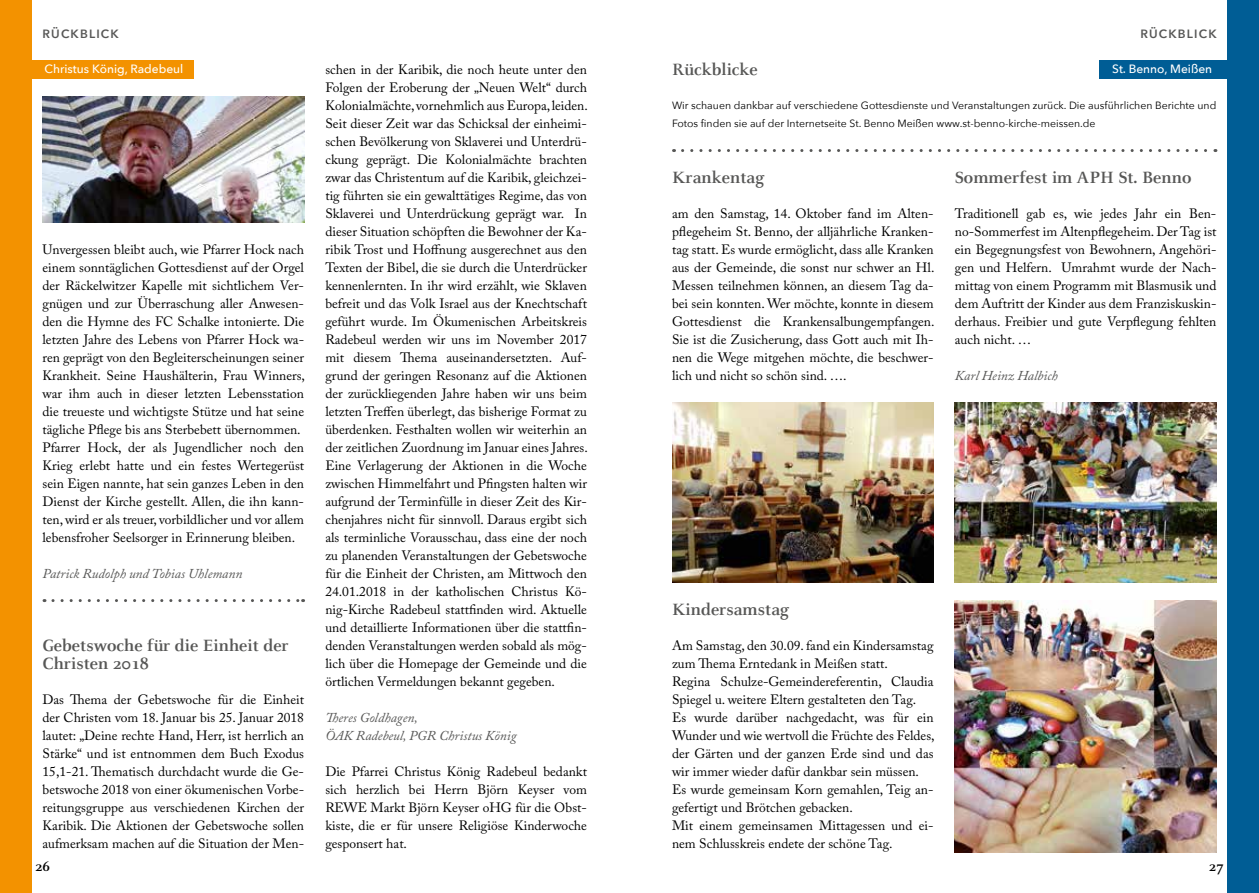
<style>
.page{position:relative;width:1259px;height:893px;background:#fff}
.page>*{position:absolute;margin:0;border:0;box-sizing:border-box;transform-origin:0 0}
.t1{font:700 18px/18px "Celeste";color:#575756}
.t2{font:700 15px "Celeste";color:#000}
.t3{font:13.5px/18px "Adobe Caslon Pro";color:#000;text-align:justify}
.t4{font:italic 13.5px/18px "Adobe Caslon Pro";color:#575756}
.t5{font:500 12px "Avenir Next";color:#fff}
.t6{font:600 12px "Avenir Next";letter-spacing:.1em;color:#575756}
.t7{font:10.5px/18px "Avenir Next";color:#000}
</style>
<div class="page">
<div style="left:0;top:0;width:32px;height:893px;background:#f39200"></div>
<div style="left:32px;top:61px;width:162px;height:18px;background:#f39200"></div>
<img style="left:43px;top:97px;width:261px;height:126px">
<svg style="left:53px;top:599px;width:251px;height:3px"></svg>
<svg style="left:682px;top:149px;width:534px;height:3px"></svg>
<div style="left:1227px;top:0;width:32px;height:893px;background:#005d95"></div>
<div style="left:1099px;top:61px;width:128px;height:18px;background:#005d95"></div>
<img style="left:672px;top:403px;width:261px;height:180px">
<img style="left:955px;top:403px;width:261px;height:180px">
<img style="left:955px;top:601px;width:261px;height:252px">
<p class="t6" style="left:43px;top:24px;width:78px">RÜCKBLICK</p>
<p class="t5" style="left:45px;top:59px;width:140px">Christus König, Radebeul</p>
<p class="t3" style="left:43px;top:240px;width:264px;text-align:left">Unvergessen bleibt auch, wie Pfarrer Hock nach einem sonntäglichen Gottesdienst auf der Orgel der Räckelwitzer Kapelle mit sichtlichem Ver&shy;gnügen und zur Überraschung aller Anwesen&shy;den die Hymne des FC Schalke intonierte. Die letzten Jahre des Lebens von Pfarrer Hock wa&shy;ren geprägt von den Begleiterscheinungen seiner Krankheit. Seine Haushälterin, Frau Winners, war ihm auch in dieser letzten Lebensstation die treueste und wichtigste Stütze und hat seine tägliche Pflege bis ans Sterbebett übernommen.<br>Pfarrer Hock, der als Jugendlicher noch den Krieg erlebt hatte und ein festes Wertegerüst sein Eigen nannte, hat sein ganzes Leben in den Dienst der Kirche gestellt. Allen, die ihn kann&shy;ten, wird er als treuer, vorbildlicher und vor allem lebensfroher Seelsorger in Erinnerung bleiben.</p>
<p class="t4" style="left:43px;top:564px;width:201px">Patrick Rudolph und Tobias Uhlemann</p>
<h1 class="t1" style="left:43px;top:637px;width:248px">Gebetswoche für die Einheit der<br>Christen 2018</h1>
<p class="t3" style="left:43px;top:690px;width:263px">Das Thema der Gebetswoche für die Einheit der Christen vom 18. Januar bis 25. Januar 2018 lautet: „Deine rechte Hand, Herr, ist herrlich an Stärke“ und ist entnommen dem Buch Exodus 15,1-21. Thematisch durchdacht wurde die Ge&shy;betswoche 2018 von einer ökumenischen Vorbe&shy;reitungsgruppe aus verschiedenen Kirchen der Karibik. Die Aktionen der Gebetswoche sollen aufmerksam machen auf die Situation der Men-</p>
<p class="t3" style="left:325px;top:60px;width:264px">schen in der Karibik, die noch heute unter den Folgen der Eroberung der „Neuen Welt“ durch Kolonialmächte, vornehmlich aus Europa, leiden.<br>Seit dieser Zeit war das Schicksal der einheimi&shy;schen Bevölkerung von Sklaverei und Unterdrü&shy;ckung geprägt. Die Kolonialmächte brachten zwar das Christentum auf die Karibik, gleichzei&shy;tig führten sie ein gewalttätiges Regime, das von Sklaverei und Unterdrückung geprägt war. In dieser Situation schöpften die Bewohner der Ka&shy;ribik Trost und Hoffnung ausgerechnet aus den Texten der Bibel, die sie durch die Unterdrücker kennenlernten. In ihr wird erzählt, wie Sklaven befreit und das Volk Israel aus der Knechtschaft geführt wurde. Im Ökumenischen Arbeitskreis Radebeul werden wir uns im November 2017 mit diesem Thema auseinandersetzten. Auf&shy;grund der geringen Resonanz auf die Aktionen der zurückliegenden Jahre haben wir uns beim letzten Treffen überlegt, das bisherige Format zu überdenken. Festhalten wollen wir weiterhin an der zeitlichen Zuordnung im Januar eines Jahres.<br>Eine Verlagerung der Aktionen in die Woche zwischen Himmelfahrt und Pfingsten halten wir aufgrund der Terminfülle in dieser Zeit des Kir&shy;chenjahres nicht für sinnvoll. Daraus ergibt sich als terminliche Vorausschau, dass eine der noch zu planenden Veranstaltungen der Gebetswoche für die Einheit der Christen, am Mittwoch den 24.01.2018 in der katholischen Christus Kö&shy;nig-Kirche Radebeul stattfinden wird. Aktuelle und detaillierte Informationen über die stattfin&shy;denden Veranstaltungen werden sobald als mög&shy;lich über die Homepage der Gemeinde und die örtlichen Vermeldungen bekannt gegeben.</p>
<p class="t4" style="left:325px;top:708px;width:193px">Theres Goldhagen,<br>ÖAK Radebeul, PGR Christus König</p>
<p class="t3" style="left:325px;top:762px;width:263px">Die Pfarrei Christus König Radebeul bedankt sich herzlich bei Herrn Björn Keyser vom REWE Markt Björn Keyser oHG für die Obst&shy;kiste, die er für unsere Religiöse Kinderwoche gesponsert hat.</p>
<p class="t6" style="left:1140px;top:24px;width:78px">RÜCKBLICK</p>
<h1 class="t1" style="left:672px;top:61px;width:87px">Rückblicke</h1>
<p class="t7" style="left:672px;top:96px;width:546px">Wir schauen dankbar auf verschiedene Gottesdienste und Veranstaltungen zurück. Die ausführlichen Berichte und<br>Fotos finden sie auf der Internetseite St. Benno Meißen www.st-benno-kirche-meissen.de</p>
<p class="t5" style="left:1112px;top:59px;width:101px">St. Benno, Meißen</p>
<h1 class="t1" style="left:672px;top:169px;width:94px">Krankentag</h1>
<p class="t3" style="left:672px;top:204px;width:264px">am den Samstag, 14. Oktober fand im Alten&shy;pflegeheim St. Benno, der alljährliche Kranken&shy;tag statt. Es wurde ermöglicht, dass alle Kranken aus der Gemeinde, die sonst nur schwer an Hl.<br>Messen teilnehmen können, an diesem Tag da&shy;bei sein konnten. Wer möchte, konnte in diesem Gottesdienst die Krankensalbungempfangen.<br>Sie ist die Zusicherung, dass Gott auch mit Ih&shy;nen die Wege mitgehen möchte, die beschwer&shy;lich und nicht so schön sind. ….</p>
<h1 class="t1" style="left:955px;top:169px;width:238px">Sommerfest im APH St. Benno</h1>
<p class="t3" style="left:955px;top:204px;width:263px">Traditionell gab es, wie jedes Jahr ein Ben&shy;no-Sommerfest im Altenpflegeheim. Der Tag ist ein Begegnungsfest von Bewohnern, Angehöri&shy;gen und Helfern. Umrahmt wurde der Nach&shy;mittag von einem Programm mit Blasmusik und dem Auftritt der Kinder aus dem Franziskuskin&shy;derhaus. Freibier und gute Verpflegung fehlten auch nicht. …</p>
<p class="t4" style="left:955px;top:366px;width:104px">Karl Heinz Halbich</p>
<h1 class="t1" style="left:672px;top:601px;width:119px">Kindersamstag</h1>
<p class="t3" style="left:672px;top:636px;width:264px;text-align:left">Am Samstag, den 30.09. fand ein Kindersamstag zum Thema Erntedank in Meißen statt.<br>Regina Schulze-Gemeindereferentin, Claudia Spiegel u. weitere Eltern gestalteten den Tag.<br>Es wurde darüber nachgedacht, was für ein Wunder und wie wertvoll die Früchte des Feldes, der Gärten und der ganzen Erde sind und das wir immer wieder dafür dankbar sein müssen.<br>Es wurde gemeinsam Korn gemahlen, Teig an&shy;gefertigt und Brötchen gebacken.<br>Mit einem gemeinsamen Mittagessen und ei&shy;nem Schlusskreis endete der schöne Tag.</p>
<p class="t2" style="left:35px;top:858px;width:16px">26</p>
<p class="t2" style="left:1209px;top:858px;width:16px">27</p>
</div>
